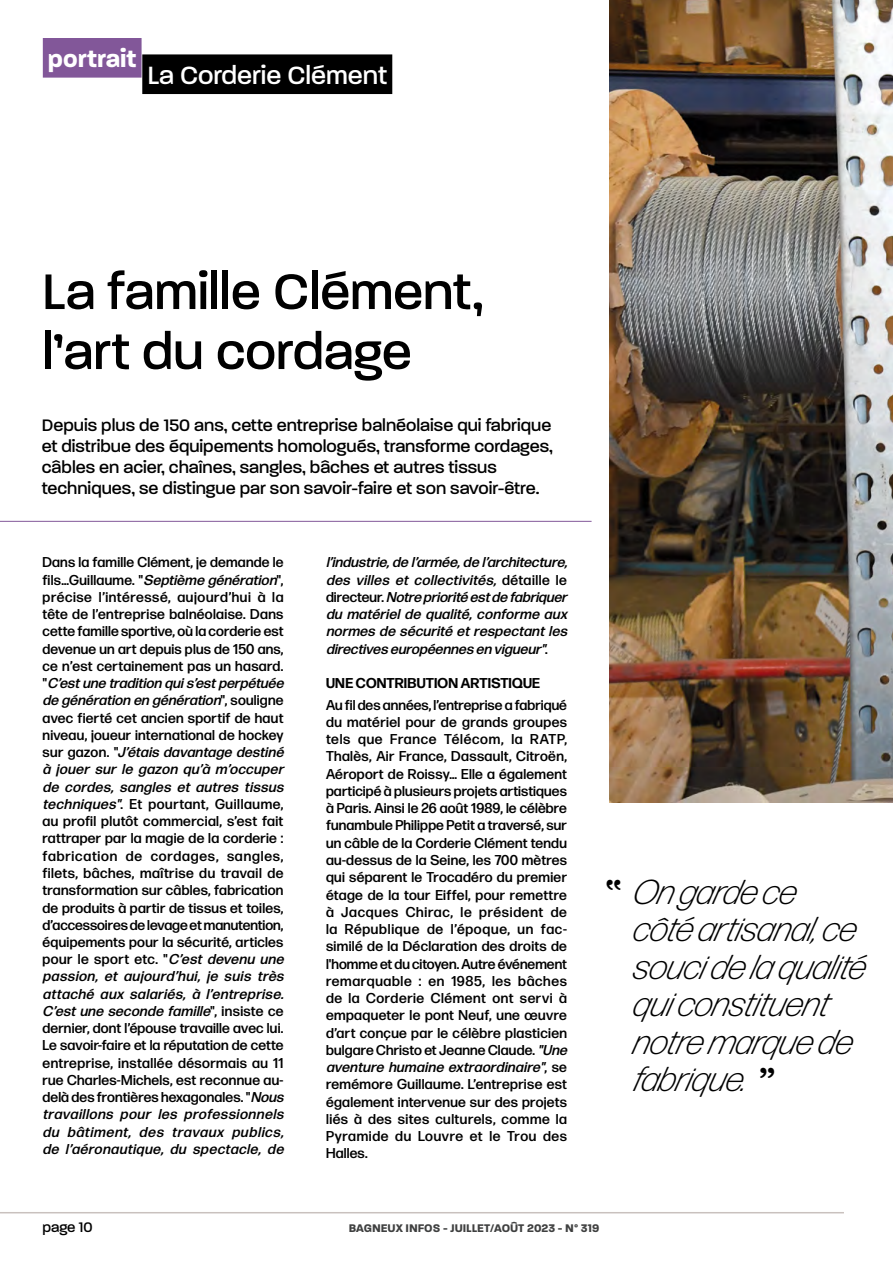
<style>
.page{position:relative;width:893px;height:1263px;background:#fff}
.page>*{position:absolute;margin:0;border:0;box-sizing:border-box;transform-origin:0 0}
.t1{font:500 54px/60px "Paralucent";letter-spacing:-.005em;color:#000}
.t2{font:italic 300 34.5px/37.5px "Forma DJR Deck";color:#000}
.t3{font:500 27px "Paralucent";color:#fff}
.t4{font:700 25.5px "Paralucent";color:#fff}
.t5{font:500 18px/21px "Paralucent";color:#000}
.t6{font:500 15px "Paralucent";color:#000}
.t7{font:500 14.25px/17.2px "Forma DJR Deck";letter-spacing:.02em;color:#000}
.t8{font:italic 500 14.25px/17.2px "Forma DJR Deck";color:#000}
.t9{font:700 14.25px "Forma DJR Deck";letter-spacing:.01em;color:#000}
.t10{font:700 12px "Paralucent";color:#3f4040}
.s1{font-style:italic}
.s2{font-style:normal}
.s3{font-family:"Bagatela";font-weight:600;font-style:normal;font-size:45px}
</style>
<div class="page">
<hr style="left:0;top:1212px;width:844px;height:1px;background:#c9c1be">
<hr style="left:0;top:521px;width:592px;height:1px;background:#825799">
<div style="left:43px;top:38px;width:99px;height:40px;background:#825799"></div>
<div style="left:142px;top:54px;width:250px;height:40px;background:#000"></div>
<img style="left:609px;top:0;width:284px;height:802px">
<h3 class="t4" style="left:48px;top:44px;width:90px">portrait</h3>
<h3 class="t3" style="left:147px;top:59px;width:241px">La Corderie Clément</h3>
<h1 class="t1" style="left:42px;top:262px;width:443px">La famille Clément, l’art du cordage</h1>
<p class="t5" style="left:42px;top:415px;width:512px">Depuis plus de 150 ans, cette entreprise balnéolaise qui fabrique et distribue des équipements homologués, transforme cordages, câbles en acier, chaînes, sangles, bâches et autres tissus techniques, se distingue par son savoir-faire et son savoir-être.</p>
<p class="t7" style="left:43px;top:553px;width:246px">Dans la famille Clément, je demande le f i l s … G u i l l a u m e . " <span class="s1">Septième génération</span>" , précise l’intéressé, aujourd’hui à la tête de l’entreprise balnéolaise. Dans cette famille sportive, où la corderie est devenue un art depuis plus de 150 ans, ce n’est certainement pas un hasard. " <span class="s1">C’estune tradition quis’estperpétuée de génération en génération</span>" , s o u l i g n e avec fierté cet ancien sportif de haut niveau, joueur international de hockey s u r g a z o n . "<span class="s1">J’étais davantage destiné à jouer sur le gazon qu’à m’occuper de cordes, sangles et autres tissus techniques"</span>. Et pourtant, Guillaume, au profil plutôt commercial, s’est fait rattraper par la magie de la corderie : fabrication de cordages, sangles, filets, bâches, maîtrise du travail de transformation sur câbles, fabrication de produits à partir de tissus et toiles, d’accessoires de levage et manutention, équipements pour la sécurité, articles pour le sport etc. "<span class="s1">C’est devenu une passion, et aujourd’hui, je suis très attaché aux salariés, à l’entreprise.<br>C’estune seconde famille</span>" , i n s i s t e c e dernier, dont l’épouse travaille avec lui.<br>Le savoir-faire et la réputation de cette entreprise, installée désormais au 11 rue Charles-Michels, est reconnue au&shy;delà des frontières hexagonales. "<span class="s1">Nous travaillons pour les professionnels du bâtiment, des travaux publics, de l’aéronautique, du spectacle, de</span></p>
<p class="t8" style="left:326px;top:553px;width:246px">l’industrie,de l’armée,de l’architecture, des villes et collectivités, <span class="s2">d é t a i l l e l e d i r e c t e u r.</span> Notre priorité estde fabriquer du matériel de qualité, conforme aux normes de sécurité etrespectantles directives européennes en vigueur"<span class="s2">.</span></p>
<p class="t9" style="left:326px;top:674px;width:216px">UNE CONTRIBUTION ARTISTIQUE</p>
<p class="t7" style="left:326px;top:696px;width:246px">Au fil des années, l’entreprise a fabriqué du matériel pour de grands groupes tels que France Télécom, la RATP, Thalès, Air France, Dassault, Citroën, Aéroport de Roissy… Elle a également participé à plusieurs projets artistiques à Paris. Ainsi le 26 août 1989, le célèbre funambule Philippe Petit a traversé, sur un câble de la Corderie Clément tendu au-dessus de la Seine, les 700 mètres qui séparent le Trocadéro du premier étage de la tour Eiffel, pour remettre à Jacques Chirac, le président de la République de l’époque, un fac&shy;similé de la Déclaration des droits de l'homme et du citoyen. Autre événement remarquable : en 1985, les bâches de la Corderie Clément ont servi à empaqueter le pont Neuf, une œuvre d’art conçue par le célèbre plasticien bulgare Christo et Jeanne Claude. <span class="s1">"Une aventure humaine extraordinaire"</span>, s e remémore Guillaume. L’entreprise est également intervenue sur des projets liés à des sites culturels, comme la Pyramide du Louvre et le Trou des Halles.</p>
<p class="t6" style="left:43px;top:1218px;width:52px">page 10</p>
<p class="t10" style="left:349px;top:1221px;width:252px">BAGNEUX INFOS - JUILLET/AOÛT 2023 - N° 319</p>
<h2 class="t2" style="left:633px;top:872px;width:242px">On garde ce côté artisanal, ce soucide la qualité quiconstituent notre marque de fabriq ue. <span class="s3">"</span></h2>
</div>
